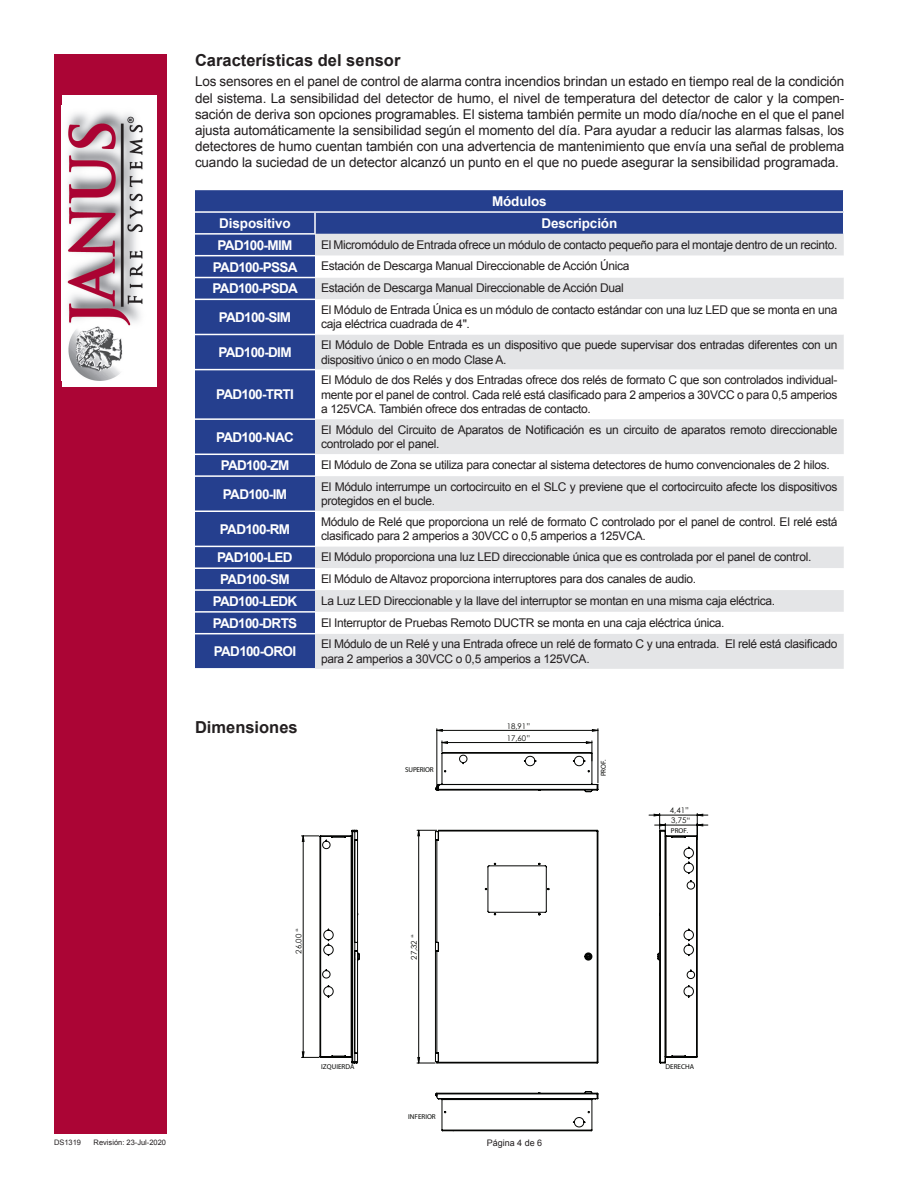
<style>
.page{position:relative;width:918px;height:1188px;background:#fff}
.page>*{position:absolute;margin:0;border:0;box-sizing:border-box;transform-origin:0 0}
.t1{font:700 16.5px "Arial";color:#231f20}
.t2{font:13.5px/16.2px "Arial";letter-spacing:-.01em;color:#231f20;text-align:justify}
.t3{font:700 13.5px "Arial";letter-spacing:-.05em;color:#fff}
.t4{font:700 13.5px "Arial";letter-spacing:-.01em;color:#fff}
.t5{font:12px/14.4px "Arial";letter-spacing:-.025em;color:#231f20}
.t6{font:9px "Arial";color:#231f20}
.t7{font:7.8px/9.9px "Century Gothic";color:#040503}
.t8{font:7.5px "Arial";color:#231f20}
.t9{font:7.05px "Myriad Pro";color:#040503}
.t10{font:7.05px "Myriad Pro";letter-spacing:-.025em;color:#040503}
</style>
<div class="page">
<div style="left:54px;top:54px;width:112px;height:1080px;background:#ab0535"></div>
<div style="left:62px;top:95px;width:95px;height:292px;background:#fff"></div>
<img style="left:67px;top:111px;width:76px;height:269px">
<div style="left:195px;top:190px;width:648px;height:478px;background:#253f8e"></div>
<div style="left:315px;top:234px;width:529px;height:435px;background:#e4e5e7"></div>
<svg style="left:315px;top:256px;width:529px;height:378px"></svg>
<hr style="left:314px;top:213px;width:2px;height:20px;background:#fff">
<hr style="left:195px;top:233px;width:121px;height:2px;background:#fff">
<hr style="left:195px;top:255px;width:120px;height:1px;background:#fff">
<hr style="left:195px;top:277px;width:120px;height:1px;background:#fff">
<hr style="left:195px;top:299px;width:120px;height:1px;background:#fff">
<hr style="left:195px;top:334px;width:120px;height:1px;background:#fff">
<hr style="left:195px;top:369px;width:120px;height:1px;background:#fff">
<hr style="left:195px;top:418px;width:120px;height:2px;background:#fff">
<hr style="left:195px;top:454px;width:120px;height:1px;background:#fff">
<hr style="left:195px;top:475px;width:120px;height:2px;background:#fff">
<hr style="left:195px;top:511px;width:120px;height:1px;background:#fff">
<hr style="left:195px;top:546px;width:120px;height:1px;background:#fff">
<hr style="left:195px;top:567px;width:120px;height:2px;background:#fff">
<hr style="left:195px;top:589px;width:120px;height:2px;background:#fff">
<hr style="left:195px;top:611px;width:120px;height:2px;background:#fff">
<hr style="left:195px;top:633px;width:120px;height:1px;background:#fff">
<hr style="left:195px;top:211px;width:120px;height:2px;background:#fff">
<hr style="left:315px;top:211px;width:529px;height:2px;background:#fff">
<hr style="left:598px;top:729px;width:1px;height:54px;background:#040503">
<hr style="left:437px;top:729px;width:1px;height:58px;background:#040503">
<svg style="left:437px;top:729px;width:161px;height:3px"></svg>
<svg style="left:302px;top:830px;width:58px;height:233px"></svg>
<svg style="left:417px;top:741px;width:291px;height:323px"></svg>
<svg style="left:435px;top:1091px;width:163px;height:40px"></svg>
<h1 class="t1" style="left:195px;top:49px;width:207px">Características del sensor</h1>
<p class="t2" style="left:195px;top:74px;width:651px">Los sensores en el panel de control de alarma contra incendios brindan un estado en tiempo real de la condición del sistema. La sensibilidad del detector de humo, el nivel de temperatura del detector de calor y la compen&shy;sación de deriva son opciones programables. El sistema también permite un modo día/noche en el que el panel ajusta automáticamente la sensibilidad según el momento del día. Para ayudar a reducir las alarmas falsas, los detectores de humo cuentan también con una advertencia de mantenimiento que envía una señal de problema cuando la suciedad de un detector alcanzó un punto en el que no puede asegurar la sensibilidad programada.</p>
<p class="t4" style="left:492px;top:192px;width:56px">Módulos</p>
<p class="t4" style="left:219px;top:214px;width:73px">Dispositivo</p>
<p class="t4" style="left:541px;top:214px;width:77px">Descripción</p>
<p class="t3" style="left:218px;top:236px;width:76px">PAD100-MIM</p>
<p class="t5" style="left:321px;top:237px;width:518px">El Micromódulo de Entrada ofrece un módulo de contacto pequeño para el montaje dentro de un recinto.</p>
<p class="t3" style="left:213px;top:258px;width:86px">PAD100-PSSA</p>
<p class="t5" style="left:321px;top:259px;width:310px">Estación de Descarga Manual Direccionable de Acción Única</p>
<p class="t3" style="left:213px;top:280px;width:87px">PAD100-PSDA</p>
<p class="t5" style="left:321px;top:281px;width:304px">Estación de Descarga Manual Direccionable de Acción Dual</p>
<p class="t3" style="left:219px;top:308px;width:74px">PAD100-SIM</p>
<p class="t5" style="left:321px;top:303px;width:518px">El Módulo de Entrada Única es un módulo de contacto estándar con una luz LED que se monta en una caja eléctrica cuadrada de 4".</p>
<p class="t3" style="left:218px;top:343px;width:75px">PAD100-DIM</p>
<p class="t5" style="left:321px;top:338px;width:518px">El Módulo de Doble Entrada es un dispositivo que puede supervisar dos entradas diferentes con un dispositivo único o en modo Clase A.</p>
<p class="t3" style="left:216px;top:386px;width:79px">PAD100-TRTI</p>
<p class="t5" style="left:321px;top:373px;width:518px;text-align:justify">El Módulo de dos Relés y dos Entradas ofrece dos relés de formato C que son controlados individual&shy;mente por el panel de control. Cada relé está clasificado para 2 amperios a 30VCC o para 0,5 amperios a 125VCA. También ofrece dos entradas de contacto.</p>
<p class="t3" style="left:216px;top:428px;width:79px">PAD100-NAC</p>
<p class="t5" style="left:321px;top:423px;width:518px">El Módulo del Circuito de Aparatos de Notificación es un circuito de aparatos remoto direccionable controlado por el panel.</p>
<p class="t3" style="left:221px;top:456px;width:70px">PAD100-ZM</p>
<p class="t5" style="left:321px;top:458px;width:510px">El Módulo de Zona se utiliza para conectar al sistema detectores de humo convencionales de 2 hilos.</p>
<p class="t3" style="left:223px;top:485px;width:66px">PAD100-IM</p>
<p class="t5" style="left:321px;top:480px;width:518px">El Módulo interrumpe un cortocircuito en el SLC y previene que el cortocircuito afecte los dispositivos protegidos en el bucle.</p>
<p class="t3" style="left:220px;top:520px;width:72px">PAD100-RM</p>
<p class="t5" style="left:321px;top:515px;width:518px">Módulo de Relé que proporciona un relé de formato C controlado por el panel de control. El relé está clasificado para 2 amperios a 30VCC o 0,5 amperios a 125VCA.</p>
<p class="t3" style="left:217px;top:548px;width:77px">PAD100-LED</p>
<p class="t5" style="left:321px;top:550px;width:492px">El Módulo proporciona una luz LED direccionable única que es controlada por el panel de control.</p>
<p class="t3" style="left:220px;top:570px;width:71px">PAD100-SM</p>
<p class="t5" style="left:321px;top:572px;width:377px">El Módulo de Altavoz proporciona interruptores para dos canales de audio.</p>
<p class="t3" style="left:213px;top:592px;width:86px">PAD100-LEDK</p>
<p class="t5" style="left:321px;top:593px;width:456px">La Luz LED Direccionable y la llave del interruptor se montan en una misma caja eléctrica.</p>
<p class="t3" style="left:213px;top:614px;width:86px">PAD100-DRTS</p>
<p class="t5" style="left:321px;top:615px;width:405px">El Interruptor de Pruebas Remoto DUCTR se monta en una caja eléctrica única.</p>
<p class="t3" style="left:214px;top:642px;width:84px">PAD100-OROI</p>
<p class="t5" style="left:321px;top:637px;width:518px">El Módulo de un Relé y una Entrada ofrece un relé de formato C y una entrada. El relé está clasificado para 2 amperios a 30VCC o 0,5 amperios a 125VCA.</p>
<h1 class="t1" style="left:195px;top:716px;width:104px">Dimensiones</h1>
<p class="t7" style="left:294px;top:954px;width:27px;rotate:-90deg">26,00 “</p>
<p class="t10" style="left:405px;top:765px;width:30px">SUPERIOR</p>
<p class="t7" style="left:409px;top:960px;width:27px;rotate:-90deg">27,32 “</p>
<p class="t7" style="left:507px;top:721px;width:25px">18,91”</p>
<p class="t7" style="left:507px;top:733px;width:25px">17,60”</p>
<p class="t9" style="left:599px;top:776px;width:19px;rotate:-90deg">PROF.</p>
<p class="t7" style="left:670px;top:806px;width:22px">4,41”<br>3,75“</p>
<p class="t9" style="left:671px;top:827px;width:19px">PROF.</p>
<p class="t8" style="left:54px;top:1138px;width:29px">DS1319</p>
<p class="t8" style="left:94px;top:1138px;width:74px">Revisión: 23-Jul-2020</p>
<p class="t9" style="left:321px;top:1063px;width:35px">IZQUIERDA</p>
<p class="t9" style="left:408px;top:1112px;width:29px">INFERIOR</p>
<p class="t6" style="left:487px;top:1137px;width:57px">Página 4 de 6</p>
<p class="t9" style="left:666px;top:1063px;width:30px">DERECHA</p>
</div>
